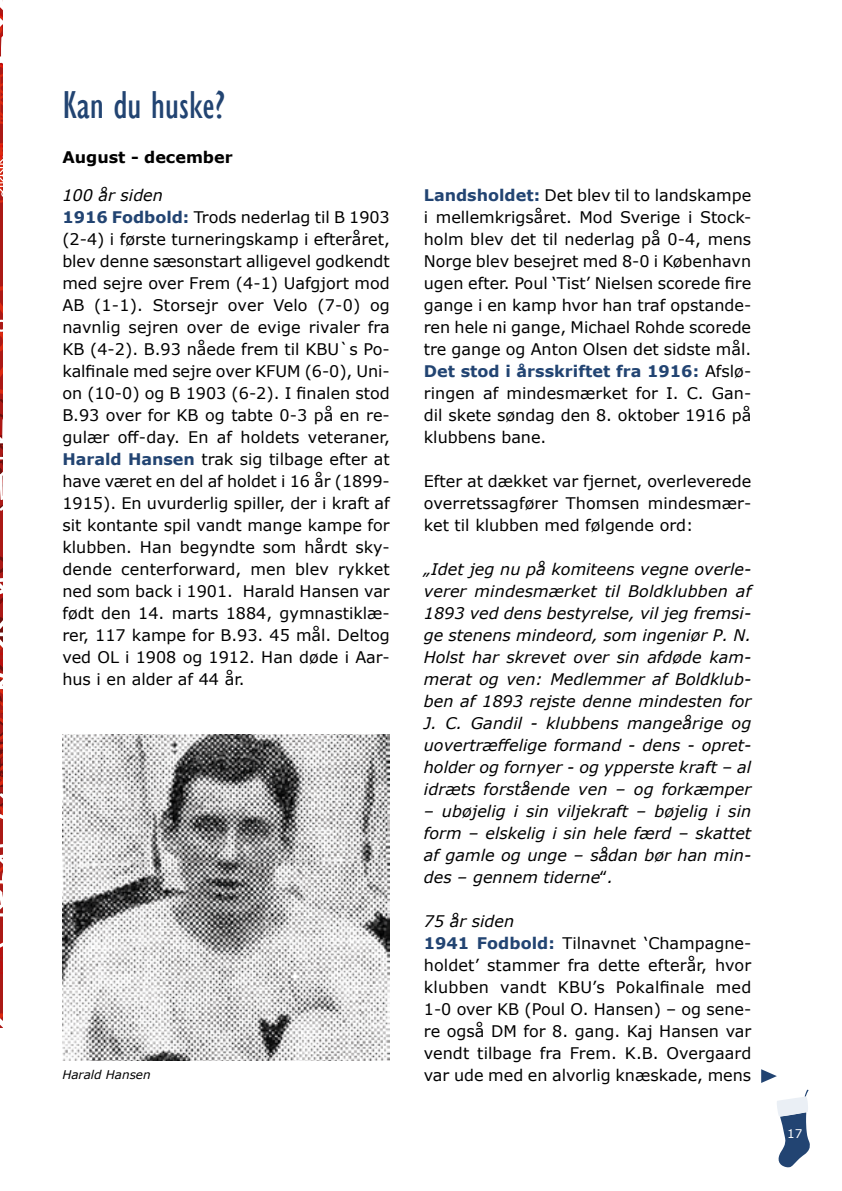
<style>
.page{position:relative;width:842px;height:1191px;background:#fff}
.page>*{position:absolute;margin:0;border:0;box-sizing:border-box;transform-origin:0 0}
.t1{font:condensed 40px "Gill Sans";color:#224472}
.t2{font:16px/22px "Verdana";color:#000}
.t3{font:italic 16px/22px "Verdana";color:#000;text-align:justify}
.t4{font:700 16px "Verdana";color:#000}
.t5{font:italic 12px "Verdana";color:#000}
.t6{font:12px "Verdana";color:#fff}
.s1{font-style:italic}
.s2{font-weight:700;color:#224472}
.s3{font-style:normal}
</style>
<div class="page">
<svg style="left:777px;top:1089px;width:33px;height:78px"></svg>
<img style="left:62px;top:734px;width:328px;height:326px">
<svg style="left:761px;top:1069px;width:16px;height:14px"></svg>
<svg style="left:0;top:0;width:3px;height:1028px;background:#bc423c"></svg>
<h1 class="t1" style="left:62px;top:82px;width:164px">Kan du huske?</h1>
<p class="t4" style="left:62px;top:146px;width:172px">August - december</p>
<p class="t2" style="left:62px;top:184px;width:329px"><span class="s1">100 år siden<br></span><span class="s2">1916 Fodbold:</span> Trods nederlag til B 1903 (2-4) i første turneringskamp i efteråret, blev denne sæsonstart alligevel godkendt med sejre over Frem (4-1) Uafgjort mod AB (1-1). Storsejr over Velo (7-0) og navnlig sejren over de evige rivaler fra KB (4-2). B.93 nåede frem til KBU`s Po&shy;kalfinale med sejre over KFUM (6-0), Uni&shy;on (10-0) og B 1903 (6-2). I finalen stod B.93 over for KB og tabte 0-3 på en re&shy;gulær off-day. En af holdets veteraner, <span class="s2">Harald Hansen</span> trak sig tilbage efter at have været en del af holdet i 16 år (1899- 1915). En uvurderlig spiller, der i kraft af sit kontante spil vandt mange kampe for klubben. Han begyndte som hårdt sky&shy;dende centerforward, men blev rykket ned som back i 1901. Harald Hansen var født den 14. marts 1884, gymnastiklæ&shy;rer, 117 kampe for B.93. 45 mål. Deltog ved OL i 1908 og 1912. Han døde i Aar&shy;hus i en alder af 44 år.</p>
<p class="t2" style="left:424px;top:184px;width:329px;text-align:justify"><span class="s2">Landsholdet:</span> Det blev til to landskampe i mellemkrigsåret. Mod Sverige i Stock&shy;holm blev det til nederlag på 0-4, mens Norge blev besejret med 8-0 i København ugen efter. Poul ‘Tist’ Nielsen scorede fire gange i en kamp hvor han traf opstande&shy;ren hele ni gange, Michael Rohde scorede tre gange og Anton Olsen det sidste mål.<br><span class="s2">Det stod i årsskriftet fra 1916:</span> Afslø&shy;ringen af mindesmærket for I. C. Gan&shy;dil skete søndag den 8. oktober 1916 på klubbens bane.</p>
<p class="t2" style="left:424px;top:470px;width:329px;text-align:justify">Efter at dækket var fjernet, overleverede overretssagfører Thomsen mindesmær&shy;ket til klubben med følgende ord:</p>
<p class="t3" style="left:424px;top:558px;width:329px">„Idet jeg nu på komiteens vegne overle&shy;verer mindesmærket til Boldklubben af 1893 ved dens bestyrelse, vil jeg fremsi&shy;ge stenens mindeord, som ingeniør P. N.<br>Holst har skrevet over sin afdøde kam&shy;merat og ven: Medlemmer af Boldklub&shy;ben af 1893 rejste denne mindesten for J. C. Gandil - klubbens mangeårige og uovertræffelige formand - dens - opret&shy;holder og fornyer - og ypperste kraft – al idræts forstående ven – og forkæmper</p>
<p class="t3" style="left:424px;top:800px;width:329px">– ubøjelig i sin viljekraft – bøjelig i sin form – elskelig i sin hele færd – skattet af gamle og unge – sådan bør han min&shy;des – gennem tiderne<span class="s3">‟</span>.</p>
<p class="t2" style="left:424px;top:910px;width:329px"><span class="s1">75 år siden<br></span><span class="s2">1941 Fodbold:</span> Tilnavnet ‘Champagne&shy;holdet’ stammer fra dette efterår, hvor klubben vandt KBU’s Pokalfinale med 1-0 over KB (Poul O. Hansen) – og sene&shy;re også DM for 8. gang. Kaj Hansen var vendt tilbage fra Frem. K.B. Overgaard</p>
<p class="t5" style="left:62px;top:1066px;width:90px">Harald Hansen</p>
<p class="t2" style="left:424px;top:1064px;width:329px">var ude med en alvorlig knæskade, mens</p>
<p class="t6" style="left:787px;top:1125px;width:17px">17</p>
</div>
